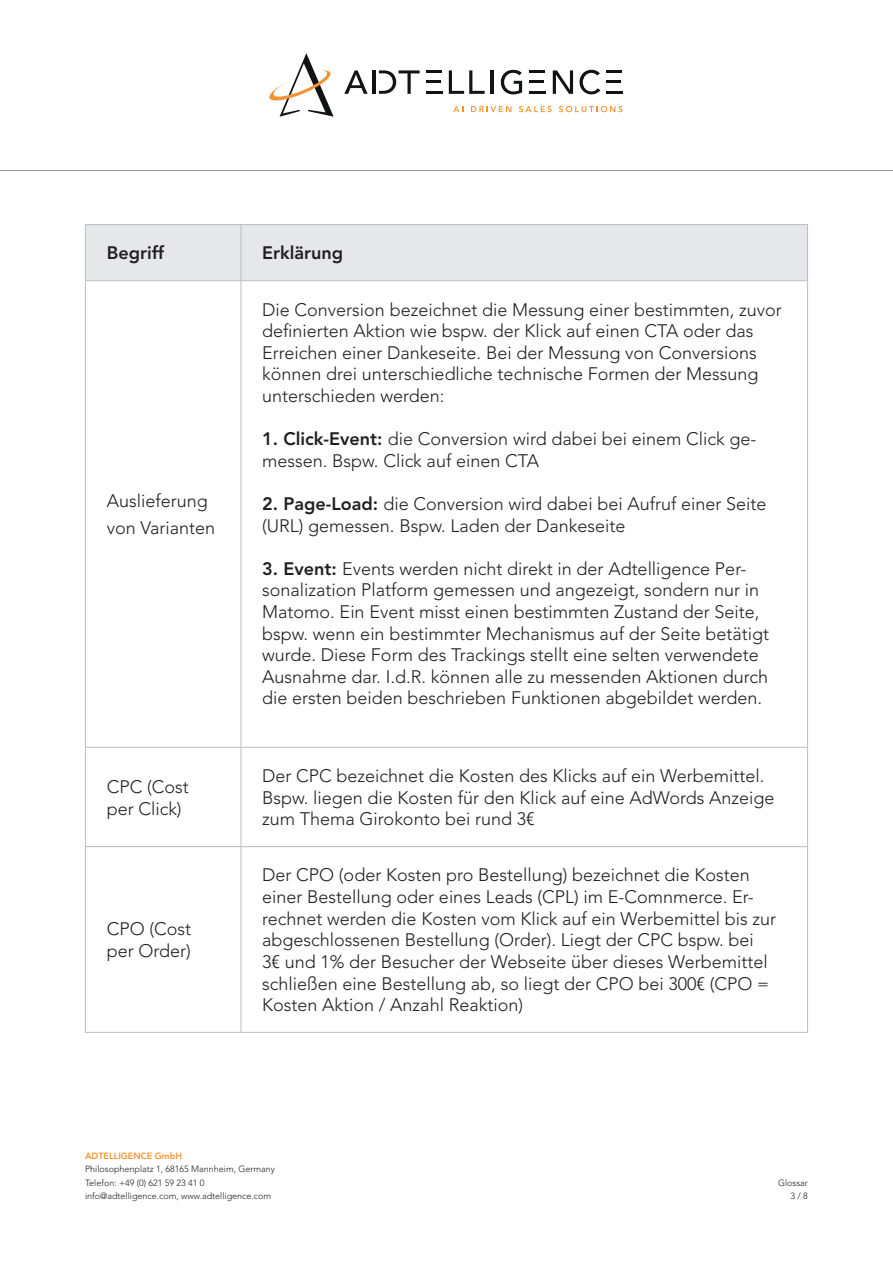
<style>
.page{position:relative;width:893px;height:1263px;background:#fff}
.page>*{position:absolute;margin:0;border:0;box-sizing:border-box;transform-origin:0 0}
.t1{font:300 18px/21.6px "Avenir LT Std";color:#231f20}
.t2{font:800 18px "Avenir LT Std";color:#231f20}
.t3{font:300 9px/13.5px "Avenir LT Std";color:#231f20}
.t4{font:800 9px "Avenir LT Std";color:#f79332}
.s1{font-weight:800}
</style>
<div class="page">
<svg style="left:453px;top:106px;width:10px;height:6px"></svg>
<svg style="left:471px;top:106px;width:40px;height:6px"></svg>
<svg style="left:519px;top:106px;width:33px;height:6px"></svg>
<svg style="left:559px;top:106px;width:64px;height:6px"></svg>
<svg style="left:344px;top:70px;width:24px;height:24px"></svg>
<svg style="left:449px;top:70px;width:36px;height:24px"></svg>
<hr style="left:491px;top:70px;width:3px;height:24px;background:#101414">
<hr style="left:372px;top:70px;width:4px;height:24px;background:#101414">
<svg style="left:501px;top:70px;width:21px;height:24px"></svg>
<svg style="left:553px;top:70px;width:20px;height:24px"></svg>
<svg style="left:579px;top:70px;width:21px;height:24px"></svg>
<svg style="left:269px;top:53px;width:65px;height:64px"></svg>
<svg style="left:379px;top:70px;width:41px;height:24px"></svg>
<hr style="left:606px;top:80px;width:15px;height:3px;background:#101414">
<hr style="left:606px;top:70px;width:16px;height:3px;background:#101414">
<hr style="left:606px;top:91px;width:17px;height:3px;background:#101414">
<hr style="left:529px;top:80px;width:15px;height:3px;background:#101414">
<hr style="left:529px;top:70px;width:16px;height:3px;background:#101414">
<hr style="left:529px;top:91px;width:17px;height:3px;background:#101414">
<hr style="left:427px;top:80px;width:14px;height:3px;background:#101414">
<hr style="left:427px;top:70px;width:15px;height:3px;background:#101414">
<hr style="left:427px;top:91px;width:16px;height:3px;background:#101414">
<hr style="left:0;top:170px;width:893px;height:1px;background:#939598">
<div style="left:86px;top:225px;width:721px;height:55px;background:#e6e7e9"></div>
<hr style="left:241px;top:225px;width:1px;height:55px;background:#bcbdc0">
<hr style="left:241px;top:281px;width:1px;height:466px;background:#bcbdc0">
<hr style="left:85px;top:747px;width:156px;height:1px;background:#bcbdc0">
<hr style="left:241px;top:747px;width:567px;height:1px;background:#bcbdc0">
<hr style="left:241px;top:748px;width:1px;height:98px;background:#bcbdc0">
<hr style="left:85px;top:846px;width:156px;height:1px;background:#bcbdc0">
<hr style="left:241px;top:846px;width:567px;height:1px;background:#bcbdc0">
<hr style="left:241px;top:847px;width:1px;height:185px;background:#bcbdc0">
<hr style="left:85px;top:1032px;width:156px;height:1px;background:#bcbdc0">
<hr style="left:241px;top:1032px;width:567px;height:1px;background:#bcbdc0">
<hr style="left:85px;top:280px;width:156px;height:1px;background:#bcbdc0">
<hr style="left:241px;top:280px;width:567px;height:1px;background:#bcbdc0">
<hr style="left:85px;top:224px;width:156px;height:1px;background:#bcbdc0">
<hr style="left:85px;top:225px;width:1px;height:55px;background:#bcbdc0">
<hr style="left:241px;top:224px;width:567px;height:1px;background:#bcbdc0">
<hr style="left:807px;top:225px;width:1px;height:55px;background:#bcbdc0">
<hr style="left:85px;top:281px;width:1px;height:466px;background:#bcbdc0">
<hr style="left:807px;top:281px;width:1px;height:466px;background:#bcbdc0">
<hr style="left:85px;top:748px;width:1px;height:98px;background:#bcbdc0">
<hr style="left:807px;top:748px;width:1px;height:98px;background:#bcbdc0">
<hr style="left:85px;top:847px;width:1px;height:185px;background:#bcbdc0">
<hr style="left:807px;top:847px;width:1px;height:185px;background:#bcbdc0">
<p class="t2" style="left:107px;top:242px;width:59px">Begriff</p>
<p class="t2" style="left:262px;top:242px;width:83px">Erklärung</p>
<p class="t1" style="left:107px;top:488px;width:110px;line-height:27px">Auslieferung von Varianten</p>
<p class="t1" style="left:262px;top:299px;width:521px">Die Conversion bezeichnet die Messung einer bestimmten, zuvor definierten Aktion wie bspw. der Klick auf einen CTA oder das Erreichen einer Dankeseite. Bei der Messung von Conversions können drei unterschiedliche technische Formen der Messung unterschieden werden:</p>
<p class="t1" style="left:262px;top:428px;width:496px"><span class="s1">1. Click-Event:</span> die Conversion wird dabei bei einem Click ge&shy;messen. Bspw. Click auf einen CTA</p>
<p class="t1" style="left:262px;top:493px;width:506px"><span class="s1">2. Page-Load:</span> die Conversion wird dabei bei Aufruf einer Seite (URL) gemessen. Bspw. Laden der Dankeseite</p>
<p class="t1" style="left:262px;top:558px;width:508px"><span class="s1">3. Event:</span> Events werden nicht direkt in der Adtelligence Per&shy;sonalization Platform gemessen und angezeigt, sondern nur in Matomo. Ein Event misst einen bestimmten Zustand der Seite, bspw. wenn ein bestimmter Mechanismus auf der Seite betätigt wurde. Diese Form des Trackings stellt eine selten verwendete Ausnahme dar. I.d.R. können alle zu messenden Aktionen durch die ersten beiden beschrieben Funktionen abgebildet werden.</p>
<p class="t1" style="left:107px;top:776px;width:84px">CPC (Cost per Click)</p>
<p class="t1" style="left:262px;top:765px;width:514px">Der CPC bezeichnet die Kosten des Klicks auf ein Werbemittel.<br>Bspw. liegen die Kosten für den Klick auf eine AdWords Anzeige zum Thema Girokonto bei rund 3€</p>
<p class="t1" style="left:107px;top:918px;width:86px">CPO (Cost per Order)</p>
<p class="t1" style="left:262px;top:864px;width:515px">Der CPO (oder Kosten pro Bestellung) bezeichnet die Kosten einer Bestellung oder eines Leads (CPL) im E-Comnmerce. Er&shy;rechnet werden die Kosten vom Klick auf ein Werbemittel bis zur abgeschlossenen Bestellung (Order). Liegt der CPC bspw. bei 3€ und 1% der Besucher der Webseite über dieses Werbemittel schließen eine Bestellung ab, so liegt der CPO bei 300€ (CPO = Kosten Aktion / Anzahl Reaktion)</p>
<p class="t4" style="left:85px;top:1150px;width:99px">ADTELLIGENCE GmbH</p>
<p class="t3" style="left:85px;top:1162px;width:191px">Philosophenplatz 1, 68165 Mannheim, Germany<br>Telefon: +49 (0) 621 59 23 41 0 info@adtelligence.com, www.adtelligence.com</p>
<p class="t3" style="left:778px;top:1176px;width:31px;text-align:right">Glossar<br>3 / 8</p>
</div>
